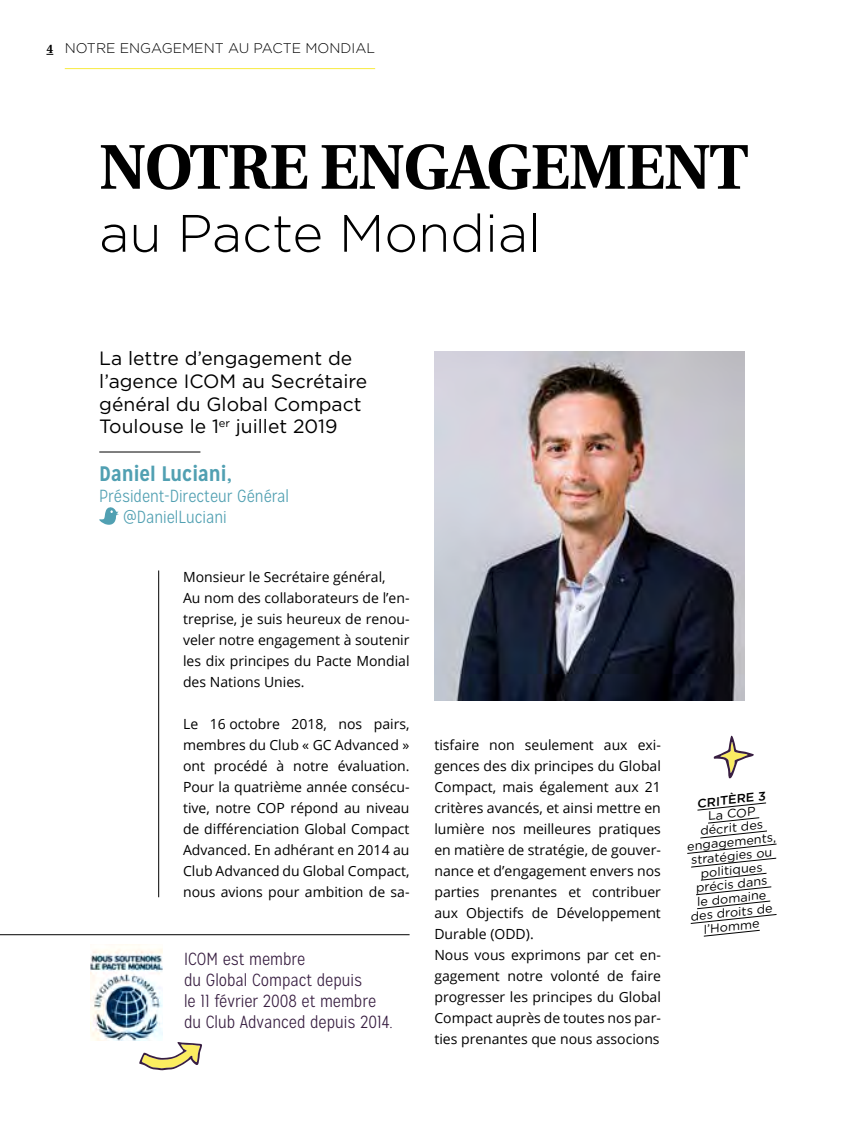
<style>
.page{position:relative;width:844px;height:1141px;background:#fff}
.page>*{position:absolute;margin:0;border:0;box-sizing:border-box;transform-origin:0 0}
.t1{font:700 63px "Utopia";letter-spacing:-.02em;color:#000}
.t2{font:300 52.5px "Gotham";color:#000}
.t3{font:700 21px "Mission Gothic";color:#51a0b2}
.t4{font:19.25px/22.8px "Gotham";color:#000}
.t5{font:300 17.5px/21px "Mission Gothic";color:#381e41}
.t6{font:300 17.5px/21px "Mission Gothic";color:#51a0b2}
.t7{font:14px/21px "Open Sans";color:#000}
.t8{font:300 14px "Gotham";color:#000}
.t9{font:12.25px "Gotham";color:#000;scale:1.04 1}
.t10{font:500 12.25px "Gotham";color:#000;scale:1.04 1}
.t11{font:700 12.25px "Utopia";color:#000}
</style>
<div class="page">
<hr style="left:158px;top:570px;width:1px;height:327px;background:#000">
<hr style="left:99px;top:452px;width:101px;height:1px;background:#000">
<hr style="left:0;top:934px;width:409px;height:1px;background:#000">
<svg style="left:99px;top:507px;width:19px;height:18px"></svg>
<hr style="left:65px;top:68px;width:310px;height:1px;background:#f8ea3e">
<img style="left:434px;top:351px;width:310px;height:349px">
<svg style="left:687px;top:736px;width:90px;height:201px"></svg>
<svg style="left:139px;top:1042px;width:63px;height:28px"></svg>
<img style="left:90px;top:944px;width:73px;height:97px">
<p class="t11" style="left:46px;top:41px;width:8px">4</p>
<p class="t8" style="left:65px;top:39px;width:312px">NOTRE ENGAGEMENT AU PACTE MONDIAL</p>
<h1 class="t1" style="left:99px;top:131px;width:650px">NOTRE ENGAGEMENT</h1>
<h2 class="t2" style="left:99px;top:200px;width:443px">au Pacte Mondial</h2>
<h3 class="t4" style="left:99px;top:347px;width:269px">La lettre d’engagement de l’agence ICOM au Secrétaire général du Global Compact<br>Toulouse le 1<sup>er</sup> juillet 2019</h3>
<h3 class="t3" style="left:99px;top:460px;width:134px">Daniel Luciani,</h3>
<p class="t6" style="left:123px;top:486px;width:167px;text-indent:-24px">Président-Directeur Général @DanielLuciani</p>
<p class="t7" style="left:183px;top:566px;width:228px">Monsieur le Secrétaire général,<br>Au nom des collaborateurs de l’en&shy;treprise, je suis heureux de renou&shy;veler notre engagement à soutenir les dix principes du Pacte Mondial des Nations Unies.</p>
<p class="t7" style="left:183px;top:713px;width:228px;text-align:justify">Le 16 octobre 2018, nos pairs, membres du Club « GC Advanced » ont procédé à notre évaluation.<br>Pour la quatrième année consécu&shy;tive, notre COP répond au niveau de différenciation Global Compact Advanced. En adhérant en 2014 au Club Advanced du Global Compact, nous avions pour ambition de sa-</p>
<p class="t5" style="left:184px;top:949px;width:210px">ICOM est membre<br>du Global Compact depuis<br>le 11 février 2008 et membre du Club Advanced depuis 2014.</p>
<p class="t7" style="left:434px;top:734px;width:228px">tisfaire non seulement aux exi&shy;gences des dix principes du Global<br>Compact, mais également aux 21 critères avancés, et ainsi mettre en lumière nos meilleures pratiques en matière de stratégie, de gouver&shy;nance et d’engagement envers nos parties prenantes et contribuer aux Objectifs de Développement<br>Durable (ODD).<br>Nous vous exprimons par cet en&shy;gagement notre volonté de faire progresser les principes du Global<br>Compact auprès de toutes nos par&shy;ties prenantes que nous associons</p>
<p class="t10" style="left:696px;top:795px;width:68px;rotate:-6deg">CRITÈRE 3</p>
<p class="t9" style="left:706px;top:808px;width:47px;rotate:-6deg">La COP</p>
<p class="t9" style="left:699px;top:823px;width:62px;rotate:-6deg">décrit des</p>
<p class="t9" style="left:685px;top:839px;width:87px;rotate:-6deg">engagements,</p>
<p class="t9" style="left:689px;top:852px;width:80px;rotate:-6deg">stratégies ou</p>
<p class="t9" style="left:699px;top:865px;width:61px;rotate:-6deg">politiques</p>
<p class="t9" style="left:694px;top:880px;width:70px;rotate:-6deg">précis dans</p>
<p class="t9" style="left:695px;top:894px;width:68px;rotate:-6deg">le domaine</p>
<p class="t9" style="left:689px;top:909px;width:81px;rotate:-6deg">des droits de</p>
<p class="t9" style="left:702px;top:921px;width:56px;rotate:-6deg">l’Homme</p>
</div>
